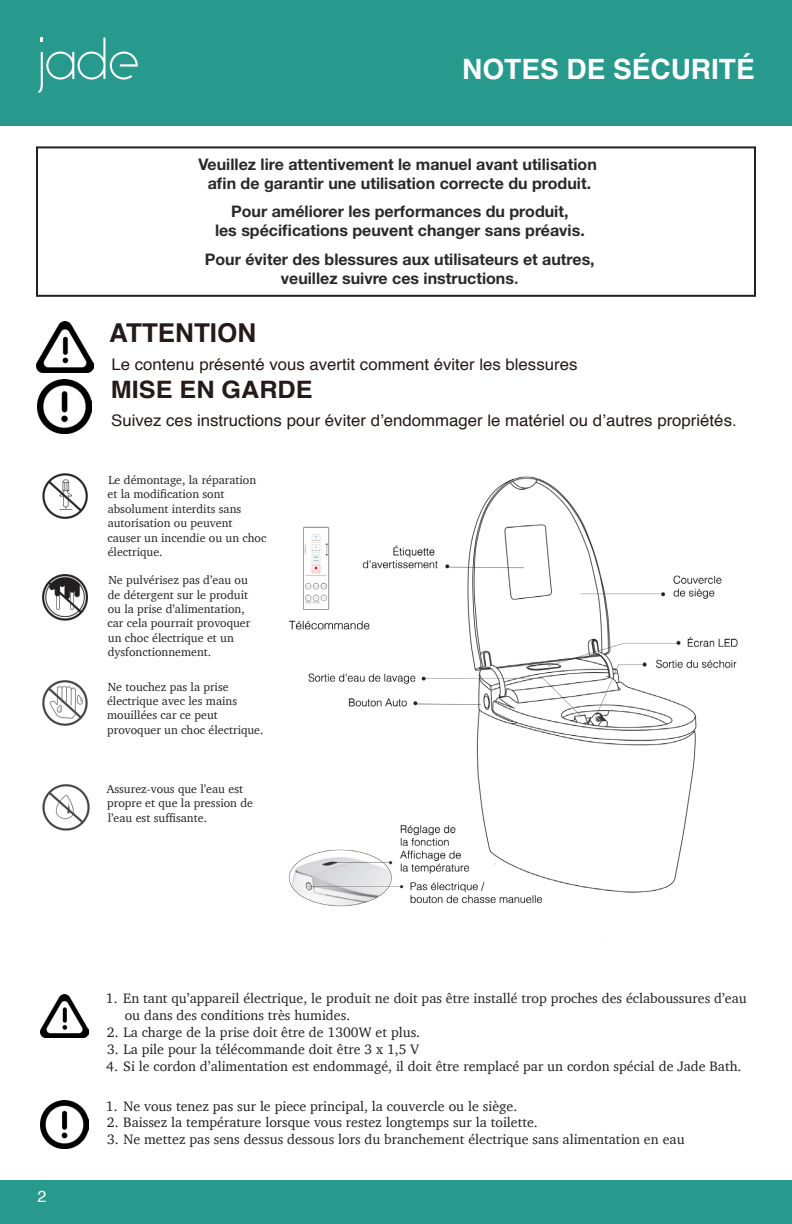
<style>
.page{position:relative;width:792px;height:1224px;background:#fff}
.page>*{position:absolute;margin:0;border:0;box-sizing:border-box;transform-origin:0 0}
.t1{font:700 28px "Helvetica";color:#fff}
.t2{font:700 26px "Helvetica";color:#241a18}
.t3{font:700 24px "Helvetica";color:#241a18;scale:1.05 1}
.t4{font:700 16px/19.2px "Helvetica Neue LT Std";color:#2a2828;text-align:center}
.t5{font:16px "Helvetica";color:#241a18;scale:1.05 1}
.t6{font:16px "Helvetica";color:#fff}
.t7{font:14px/16.8px "Charter";color:#231f20}
.t8{font:12px/14.4px "Charter";color:#231f20}
.s1{color:#484646}
</style>
<div class="page">
<div style="left:0;top:0;width:792px;height:126px;background:#279a8d"></div>
<div style="left:0;top:1180px;width:792px;height:44px;background:#279a8d"></div>
<svg style="left:38px;top:38px;width:100px;height:55px"></svg>
<img style="left:36px;top:322px;width:57px;height:51px">
<img style="left:41px;top:994px;width:47px;height:43px">
<img style="left:42px;top:474px;width:45px;height:45px">
<img style="left:42px;top:680px;width:45px;height:45px">
<img style="left:38px;top:380px;width:54px;height:54px">
<img style="left:41px;top:1101px;width:48px;height:47px">
<img style="left:42px;top:575px;width:45px;height:45px">
<img style="left:43px;top:784px;width:46px;height:46px">
<img style="left:289px;top:476px;width:449px;height:462px">
<div style="left:36px;top:146px;width:720px;height:151px;border:2px solid #231f20"></div>
<p class="t1" style="left:462px;top:46px;width:294px">NOTES DE SÉCURITÉ</p>
<p class="t4" style="left:198px;top:154px;width:400px">Veuillez lire attentivement le manuel avant utilisation afin de garantir une utilisation correcte du produit.</p>
<p class="t4" style="left:215px;top:201px;width:371px">Pour améliorer les performances du produit,<br>les spécifications peuvent changer sans préavis.</p>
<p class="t4" style="left:205px;top:249px;width:391px">Pour éviter des blessures aux utilisateurs et autres, veuillez suivre ces instructions<span class="s1">.</span></p>
<p class="t2" style="left:109px;top:311px;width:148px">ATTENTION</p>
<p class="t5" style="left:112px;top:352px;width:445px">Le contenu présenté vous avertit comment éviter les blessures</p>
<p class="t3" style="left:111px;top:370px;width:194px">MISE EN GARDE</p>
<p class="t5" style="left:111px;top:408px;width:597px">Suivez ces instructions pour éviter d’endommager le matériel ou d’autres propriétés.</p>
<p class="t8" style="left:107px;top:472px;width:161px">Le démontage, la réparation et la modification sont absolument interdits sans autorisation ou peuvent causer un incendie ou un choc électrique.</p>
<p class="t8" style="left:107px;top:573px;width:145px">Ne pulvérisez pas d’eau ou de détergent sur le produit ou la prise d’alimentation, car cela pourrait provoquer un choc électrique et un dysfonctionnement.</p>
<p class="t8" style="left:107px;top:679px;width:158px">Ne touchez pas la prise électrique avec les mains mouillées car ce peut provoquer un choc électrique.</p>
<p class="t8" style="left:107px;top:782px;width:148px">Assurez-vous que l’eau est propre et que la pression de l’eau est suffisante.</p>
<p class="t6" style="left:37px;top:1184px;width:10px">2</p>
<p class="t7" style="left:125px;top:990px;width:624px;text-indent:-19px">1. En tant qu’appareil électrique, le produit ne doit pas être installé trop proches des éclaboussures d’eau ou dans des conditions très humides.</p>
<p class="t7" style="left:107px;top:1024px;width:315px">2. La charge de la prise doit être de 1300W et plus.</p>
<p class="t7" style="left:107px;top:1040px;width:313px">3. La pile pour la télécommande doit être 3 x 1,5 V</p>
<p class="t7" style="left:106px;top:1057px;width:637px">4. Si le cordon d’alimentation est endommagé, il doit être remplacé par un cordon spécial de Jade Bath.</p>
<p class="t7" style="left:106px;top:1097px;width:413px">1. Ne vous tenez pas sur le piece principal, la couvercle ou le siège.</p>
<p class="t7" style="left:107px;top:1114px;width:432px">2. Baissez la température lorsque vous restez longtemps sur la toilette.</p>
<p class="t7" style="left:107px;top:1131px;width:579px">3. Ne mettez pas sens dessus dessous lors du branchement électrique sans alimentation en eau</p>
</div>
